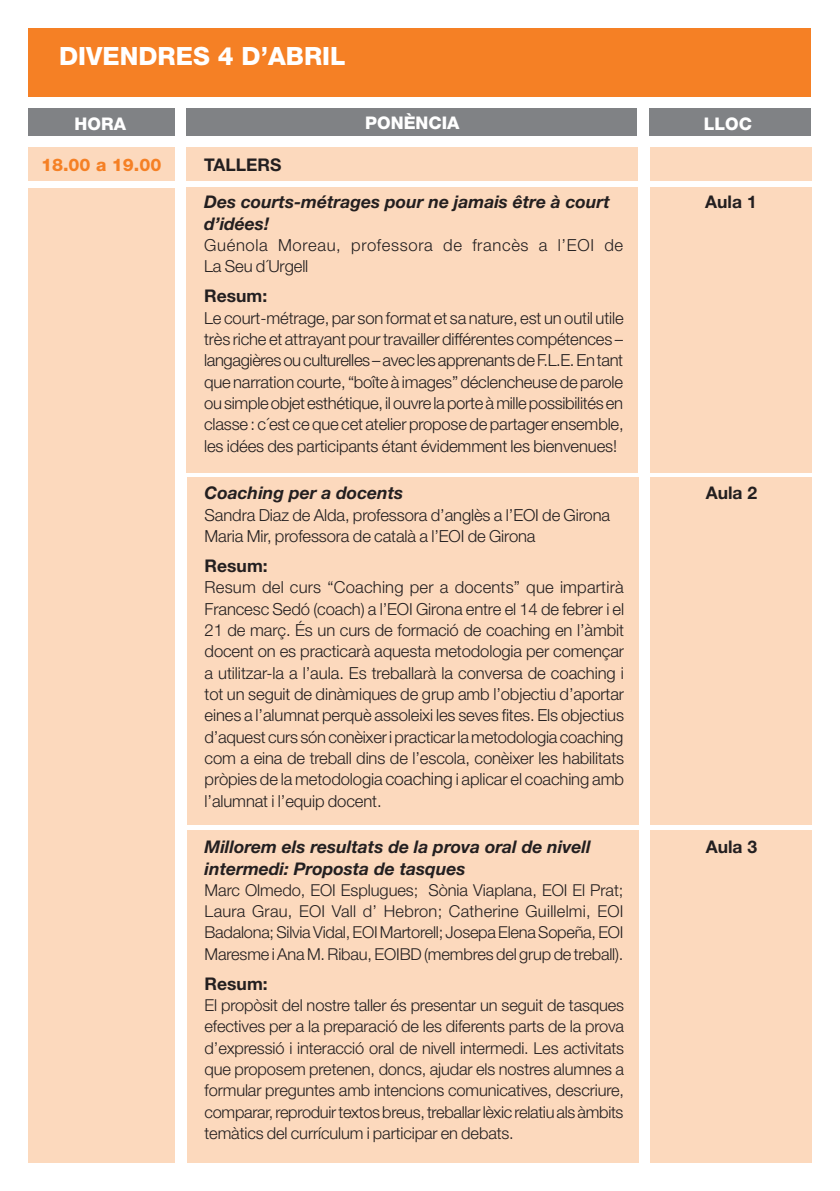
<style>
.page{position:relative;width:840px;height:1191px;background:#fff}
.page>*{position:absolute;margin:0;border:0;box-sizing:border-box;transform-origin:0 0}
.t1{font:800 25.2px "Helvetica Neue LT";color:#fff}
.t2{font:italic 700 17.4px/21.4px "Helvetica Neue LT";color:#231f20}
.t3{font:700 17.4px "Helvetica Neue LT";color:#231f20}
.t4{font:800 17.4px "Helvetica Neue LT";color:#fff}
.t5{font:800 17.4px "Helvetica Neue LT";color:#f58025}
.BASE{font:300 16.6px/21.4px "Helvetica Neue LT";letter-spacing:-.01em;color:#231f20;text-align:justify}
.BASE-2{font:300 16.6px/21.2px "Helvetica Neue LT";letter-spacing:.04em;color:#231f20}
.BASE-3{font:300 16.4px/21.4px "Helvetica Neue LT";letter-spacing:-.01em;color:#231f20;text-align:justify}
.s1{font-size:17.4px}
</style>
<div class="page">
<div style="left:28px;top:28px;width:782px;height:69px;background:#f58025"></div>
<div style="left:28px;top:108px;width:146px;height:28px;background:#808285"></div>
<div style="left:648px;top:108px;width:162px;height:28px;background:#808285"></div>
<div style="left:186px;top:108px;width:450px;height:28px;background:#808285"></div>
<div style="left:28px;top:147px;width:146px;height:34px;background:#fcd9bd"></div>
<div style="left:649px;top:147px;width:162px;height:34px;background:#fcd9bd"></div>
<div style="left:186px;top:147px;width:451px;height:34px;background:#fcd9bd"></div>
<div style="left:28px;top:188px;width:146px;height:974px;background:#fcd9bd"></div>
<div style="left:649px;top:188px;width:162px;height:285px;background:#fcd9bd"></div>
<div style="left:186px;top:188px;width:451px;height:285px;background:#fcd9bd"></div>
<div style="left:650px;top:477px;width:161px;height:348px;background:#fcd9bd"></div>
<div style="left:187px;top:477px;width:450px;height:348px;background:#fcd9bd"></div>
<div style="left:650px;top:830px;width:161px;height:332px;background:#fcd9bd"></div>
<div style="left:187px;top:830px;width:450px;height:332px;background:#fcd9bd"></div>
<p class="t1" style="left:59px;top:41px;width:288px">DIVENDRES 4 D’ABRIL</p>
<p class="t4" style="left:75px;top:113px;width:53px">HORA</p>
<p class="t4" style="left:365px;top:113px;width:96px">PONÈNCIA</p>
<p class="t4" style="left:703px;top:113px;width:50px">LLOC</p>
<p class="t5" style="left:41px;top:154px;width:122px">18.00 a 19.00</p>
<p class="t3" style="left:204px;top:154px;width:79px">TALLERS</p>
<p class="t2" style="left:204px;top:191px;width:407px">Des courts-métrages pour ne jamais être à court d’idées!</p>
<p class="BASE-2" style="left:204px;top:234px;width:420px">Guénola Moreau, professora de francès a l’EOI de<br>La Seu d´Urgell</p>
<p class="t3" style="left:204px;top:285px;width:64px">Resum:</p>
<p class="BASE" style="left:204px;top:307px;width:421px">Le court-métrage, par son format et sa nature, est un outil utile très riche et attrayant pour travailler différentes compétences – langagières ou culturelles – avec les apprenants de F.L.E. En tant que narration courte, “boîte à images” déclencheuse de parole ou simple objet esthétique, il ouvre la porte à mille possibilités en classe : c´est ce que cet atelier propose de partager ensemble, les idées des participants étant évidemment les bienvenues!</p>
<p class="t3" style="left:705px;top:191px;width:53px">Aula 1</p>
<p class="t2" style="left:204px;top:482px;width:200px">Coaching per a docents</p>
<p class="BASE" style="left:204px;top:504px;width:407px">Sandra Diaz de Alda, professora d’anglès a l’EOI de Girona</p>
<p class="BASE" style="left:204px;top:525px;width:332px">Maria Mir, professora de català a l’EOI de Girona</p>
<p class="t3" style="left:204px;top:555px;width:64px">Resum:</p>
<p class="BASE" style="left:204px;top:576px;width:421px">Resum del curs “Coaching per a docents” que impartirà Francesc Sedó (coach) a l’EOI Girona entre el 14 de febrer i el 21 de març. És un curs de formació de coaching en l’àmbit docent on es practicarà aquesta metodologia per començar a utilitzar-la a l’aula. Es treballarà la conversa de coaching i tot un seguit de dinàmiques de grup amb l’objectiu d’aportar eines a l’alumnat perquè assoleixi les seves fites. Els objectius d’aquest curs són conèixer i practicar la metodologia coaching com a eina de treball dins de l’escola, conèixer les habilitats pròpies de la metodologia <span class="s1">coaching</span> i aplicar el coaching amb l’alumnat i l’equip docent.</p>
<p class="t2" style="left:204px;top:836px;width:387px">Millorem els resultats de la prova oral de nivell intermedi: Proposta de tasques</p>
<p class="BASE-3" style="left:204px;top:879px;width:420px">Marc Olmedo, EOI Esplugues; Sònia Viaplana, EOI El Prat; Laura Grau, EOI Vall d’ Hebron; Catherine Guillelmi, EOI Badalona; Silvia Vidal, EOI Martorell; Josepa Elena Sopeña, EOI Maresme i Ana M. Ribau, EOIBD (membres del grup de treball).</p>
<p class="t3" style="left:204px;top:972px;width:64px">Resum:</p>
<p class="BASE-3" style="left:204px;top:994px;width:421px">El propòsit del nostre taller és presentar un seguit de tasques efectives per a la preparació de les diferents parts de la prova d’expressió i interacció oral de nivell intermedi. Les activitats que proposem pretenen, doncs, ajudar els nostres alumnes a formular preguntes amb intencions comunicatives, descriure, comparar, reproduir textos breus, treballar lèxic relatiu als àmbits temàtics del currículum i participar en debats.</p>
<p class="t3" style="left:705px;top:482px;width:53px">Aula 2</p>
<p class="t3" style="left:705px;top:836px;width:53px">Aula 3</p>
</div>
